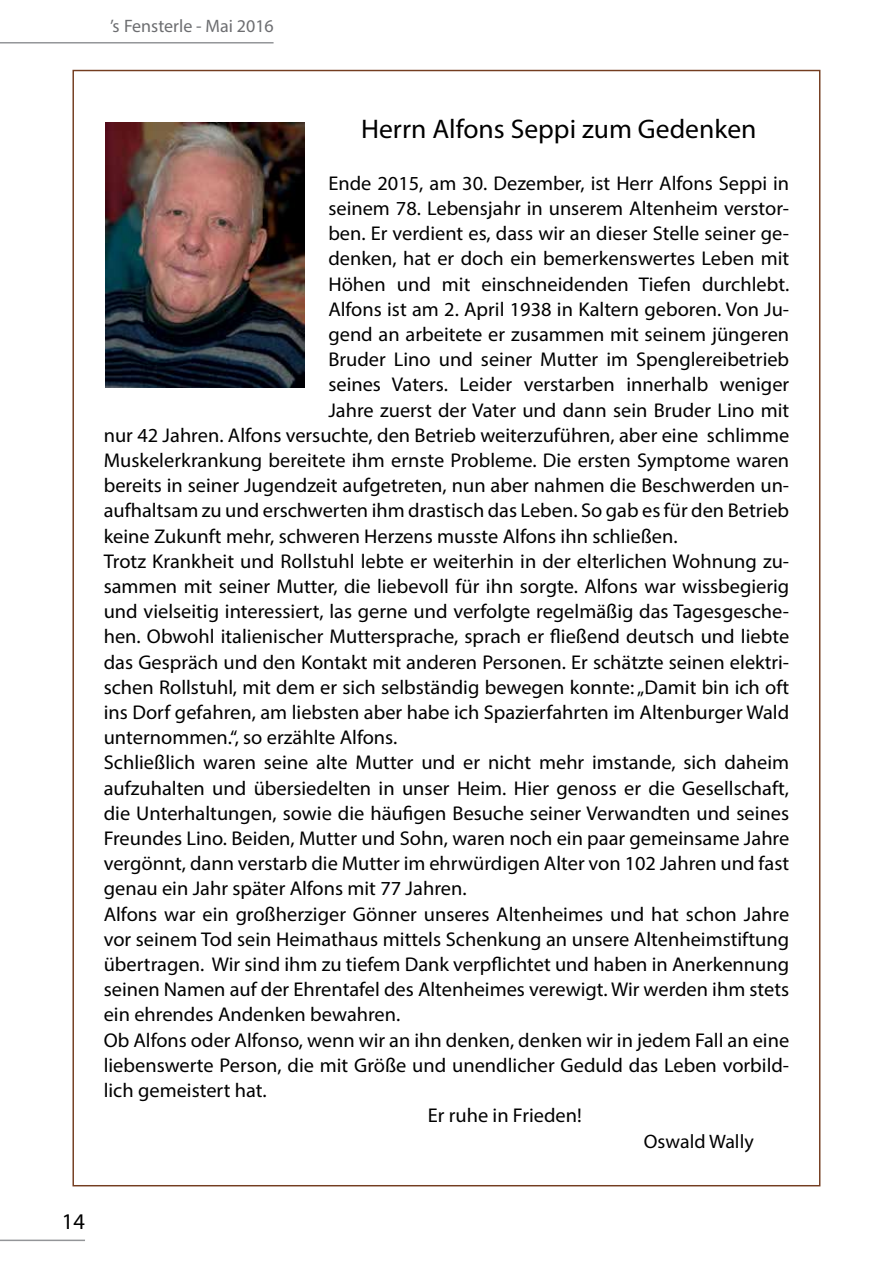
<style>
.page{position:relative;width:893px;height:1263px;background:#fff}
.page>*{position:absolute;margin:0;border:0;box-sizing:border-box;transform-origin:0 0}
.t1{font:27px "Myriad Pro";color:#000}
.t2{font:22.5px "Myriad Pro";color:#000}
.t3{font:19.95px "Myriad Pro";color:#000}
.t4{font:19.5px "Myriad Pro";color:#000}
.t5{font:18px "Myriad Pro";color:#6d6e71}
</style>
<div class="page">
<hr style="left:0;top:42px;width:274px;height:2px;background:#939598">
<hr style="left:0;top:1239px;width:85px;height:2px;background:#939598">
<img style="left:105px;top:122px;width:200px;height:265px">
<p class="t5" style="left:110px;top:15px;width:165px">’s Fensterle - Mai 2016</p>
<h1 class="t1" style="left:361px;top:113px;width:397px">Herrn Alfons Seppi zum Gedenken</h1>
<p class="t3" style="left:328px;top:171px;width:462px">Ende 2015, am 30. Dezember, ist Herr Alfons Seppi in</p>
<p class="t3" style="left:328px;top:196px;width:462px">seinem 78. Lebensjahr in unserem Altenheim verstor-</p>
<p class="t3" style="left:328px;top:221px;width:462px">ben. Er verdient es, dass wir an dieser Stelle seiner ge-</p>
<p class="t3" style="left:328px;top:246px;width:462px">denken, hat er doch ein bemerkenswertes Leben mit</p>
<p class="t3" style="left:328px;top:272px;width:462px">Höhen und mit einschneidenden Tiefen durchlebt.</p>
<p class="t3" style="left:328px;top:297px;width:462px">Alfons ist am 2. April 1938 in Kaltern geboren. Von Ju-</p>
<p class="t3" style="left:328px;top:322px;width:462px">gend an arbeitete er zusammen mit seinem jüngeren</p>
<p class="t3" style="left:328px;top:347px;width:462px">Bruder Lino und seiner Mutter im Spenglereibetrieb</p>
<p class="t3" style="left:328px;top:372px;width:462px">seines Vaters. Leider verstarben innerhalb weniger</p>
<p class="t3" style="left:328px;top:398px;width:462px">Jahre zuerst der Vater und dann sein Bruder Lino mit</p>
<p class="t3" style="left:104px;top:423px;width:687px">nur 42 Jahren. Alfons versuchte, den Betrieb weiterzuführen, aber eine schlimme</p>
<p class="t3" style="left:104px;top:448px;width:687px">Muskelerkrankung bereitete ihm ernste Probleme. Die ersten Symptome waren</p>
<p class="t3" style="left:104px;top:473px;width:687px">bereits in seiner Jugendzeit aufgetreten, nun aber nahmen die Beschwerden un-</p>
<p class="t3" style="left:104px;top:498px;width:687px">aufhaltsam zu und erschwerten ihm drastisch das Leben. So gab es für den Betrieb</p>
<p class="t3" style="left:104px;top:524px;width:575px">keine Zukunft mehr, schweren Herzens musste Alfons ihn schließen.</p>
<p class="t3" style="left:104px;top:549px;width:687px">Trotz Krankheit und Rollstuhl lebte er weiterhin in der elterlichen Wohnung zu-</p>
<p class="t3" style="left:104px;top:574px;width:687px">sammen mit seiner Mutter, die liebevoll für ihn sorgte. Alfons war wissbegierig</p>
<p class="t3" style="left:104px;top:599px;width:687px">und vielseitig interessiert, las gerne und verfolgte regelmäßig das Tagesgesche-</p>
<p class="t3" style="left:104px;top:624px;width:687px">hen. Obwohl italienischer Muttersprache, sprach er fließend deutsch und liebte</p>
<p class="t3" style="left:104px;top:650px;width:687px">das Gespräch und den Kontakt mit anderen Personen. Er schätzte seinen elektri-</p>
<p class="t3" style="left:104px;top:675px;width:687px">schen Rollstuhl, mit dem er sich selbständig bewegen konnte: „Damit bin ich oft</p>
<p class="t3" style="left:104px;top:700px;width:687px">ins Dorf gefahren, am liebsten aber habe ich Spazierfahrten im Altenburger Wald</p>
<p class="t3" style="left:104px;top:725px;width:295px">unternommen.“, so erzählte Alfons.</p>
<p class="t3" style="left:104px;top:750px;width:687px">Schließlich waren seine alte Mutter und er nicht mehr imstande, sich daheim</p>
<p class="t3" style="left:104px;top:776px;width:687px">aufzuhalten und übersiedelten in unser Heim. Hier genoss er die Gesellschaft,</p>
<p class="t3" style="left:104px;top:801px;width:687px">die Unterhaltungen, sowie die häufigen Besuche seiner Verwandten und seines</p>
<p class="t3" style="left:104px;top:826px;width:687px">Freundes Lino. Beiden, Mutter und Sohn, waren noch ein paar gemeinsame Jahre</p>
<p class="t3" style="left:104px;top:851px;width:687px">vergönnt, dann verstarb die Mutter im ehrwürdigen Alter von 102 Jahren und fast</p>
<p class="t3" style="left:104px;top:876px;width:364px">genau ein Jahr später Alfons mit 77 Jahren.</p>
<p class="t3" style="left:104px;top:902px;width:687px">Alfons war ein großherziger Gönner unseres Altenheimes und hat schon Jahre</p>
<p class="t3" style="left:104px;top:927px;width:687px">vor seinem Tod sein Heimathaus mittels Schenkung an unsere Altenheimstiftung</p>
<p class="t3" style="left:104px;top:952px;width:687px">übertragen. Wir sind ihm zu tiefem Dank verpflichtet und haben in Anerkennung</p>
<p class="t3" style="left:104px;top:977px;width:687px">seinen Namen auf der Ehrentafel des Altenheimes verewigt. Wir werden ihm stets</p>
<p class="t3" style="left:104px;top:1002px;width:298px">ein ehrendes Andenken bewahren.</p>
<p class="t3" style="left:104px;top:1028px;width:687px">Ob Alfons oder Alfonso, wenn wir an ihn denken, denken wir in jedem Fall an eine</p>
<p class="t3" style="left:104px;top:1053px;width:687px">liebenswerte Person, die mit Größe und unendlicher Geduld das Leben vorbild-</p>
<p class="t3" style="left:104px;top:1078px;width:165px">lich gemeistert hat.</p>
<p class="t3" style="left:428px;top:1103px;width:156px">Er ruhe in Frieden!</p>
<p class="t4" style="left:644px;top:1129px;width:111px">Oswald Wally</p>
<p class="t2" style="left:62px;top:1207px;width:25px">14</p>
</div>
